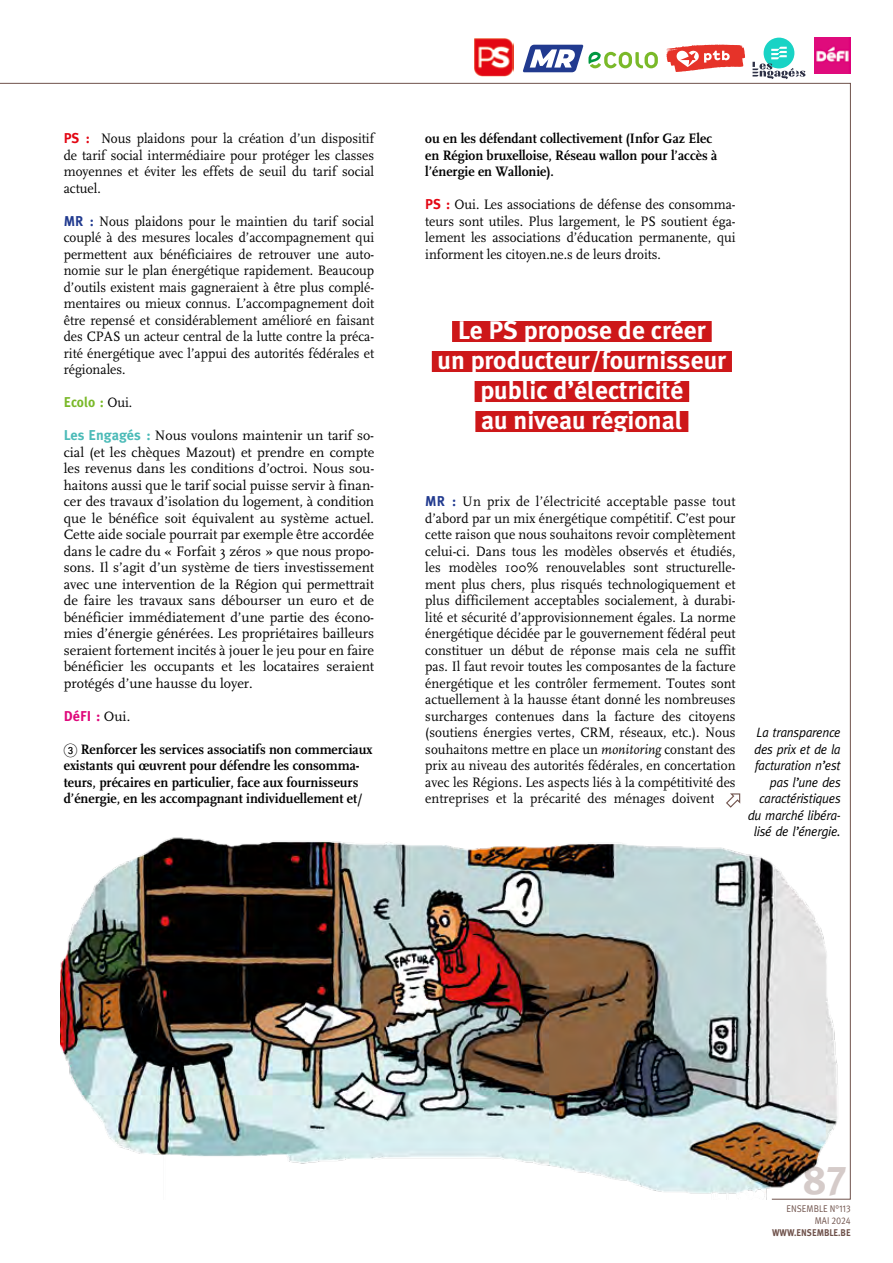
<style>
.page{position:relative;width:893px;height:1263px;background:#fff}
.page>*{position:absolute;margin:0;border:0;box-sizing:border-box;transform-origin:0 0}
.t1{font:40.5px "Meta Plus Bold Caps";color:#d5cbc9}
.t2{font:700 25.5px/30px "Meta Plus";color:#fff;text-align:center}
.t3{font:14.25px/16.5px "FF Scala";color:#000;text-align:justify;scale:.95 1}
.t4{font:14.25px/16.5px "FF Scala";color:#000;text-align:justify}
.t5{font:700 14.25px/16.5px "FF Scala";color:#000;scale:.95 1}
.t6{font:700 14.25px "Meta Plus";color:#7ab929;scale:.95 1}
.t7{font:700 14.25px "Meta Plus";color:#df077b}
.t8{font:italic 13.5px/16.5px "Meta";letter-spacing:-.02em;color:#000;text-align:right;scale:.95 1}
.t9{font:9.75px/12px "Meta Pro";letter-spacing:.01em;color:#6f524b;text-align:right;scale:.9 1}
.t10{font:700 9.75px "Meta Plus";color:#6f524b;scale:.9 1}
.s1{font-family:"Meta Plus";font-weight:700;color:#e30613}
.s2{font-family:"Meta Plus";font-weight:700;color:#213a8f}
.s3{font-family:"FF Scala";font-weight:400;color:#000}
.s4{font-family:"Meta Plus";font-weight:700;color:#4cbbb8}
.s5{font-family:"European Pi Two";font-weight:400}
.s6{font-style:italic}
</style>
<div class="page">
<img style="left:61px;top:837px;width:779px;height:362px">
<img style="left:814px;top:38px;width:36px;height:36px">
<div style="left:764px;top:38px;width:30px;height:30px;background:#19d3c5;border-radius:50%"></div>
<svg style="left:752px;top:47px;width:53px;height:32px"></svg>
<img style="left:474px;top:38px;width:39px;height:39px">
<svg style="left:523px;top:45px;width:135px;height:27px"></svg>
<svg style="left:666px;top:44px;width:79px;height:28px"></svg>
<div style="left:452px;top:321px;width:260px;height:21px;background:#cd1719"></div>
<div style="left:432px;top:351px;width:300px;height:21px;background:#cd1719"></div>
<div style="left:475px;top:381px;width:214px;height:21px;background:#cd1719"></div>
<div style="left:475px;top:411px;width:213px;height:21px;background:#cd1719"></div>
<svg style="left:726px;top:793px;width:14px;height:15px"></svg>
<p class="t3" style="left:64px;top:130px;width:328px"><span class="s1">PS :</span> Nous plaidons pour la création d’un dispositif de tarif social intermédiaire pour protéger les classes moyennes et éviter les effets de seuil du tarif social actuel.</p>
<p class="t3" style="left:64px;top:213px;width:328px"><span class="s2">MR :</span> Nous plaidons pour le maintien du tarif social couplé à des mesures locales d’accompagnement qui permettent aux bénéficiaires de retrouver une auto&shy;nomie sur le plan énergétique rapidement. Beaucoup d’outils existent mais gagneraient à être plus complé&shy;mentaires ou mieux connus. L’accompagnement doit être repensé et considérablement amélioré en faisant des CPAS un acteur central de la lutte contre la préca&shy;rité énergétique avec l’appui des autorités fédérales et régionales.</p>
<p class="t6" style="left:64px;top:394px;width:74px">Ecolo : <span class="s3">Oui.</span></p>
<p class="t4" style="left:64px;top:427px;width:312px"><span class="s4">Les Engagés :</span> Nous voulons maintenir un tarif so&shy;cial (et les chèques Mazout) et prendre en compte les revenus dans les conditions d’octroi. Nous sou&shy;haitons aussi que le tarif social puisse servir à finan&shy;cer des travaux d’isolation du logement, à condition que le bénéfice soit équivalent au système actuel.<br>Cette aide sociale pourrait par exemple être accordée dans le cadre du « Forfait 3 zéros » que nous propo&shy;sons. Il s’agit d’un système de tiers investissement avec une intervention de la Région qui permettrait de faire les travaux sans débourser un euro et de bénéficier immédiatement d’une partie des écono&shy;mies d’énergie générées. Les propriétaires bailleurs seraient fortement incités à jouer le jeu pour en faire bénéficier les occupants et les locataires seraient protégés d’une hausse du loyer.</p>
<p class="t7" style="left:64px;top:707px;width:68px">DéFI : <span class="s3">Oui.</span></p>
<p class="t5" style="left:64px;top:741px;width:326px"><span class="s5">3</span> Renforcer les services associatifs non commerciaux existants qui œuvrent pour défendre les consomma&shy;teurs, précaires en particulier, face aux fournisseurs d’énergie, en les accompagnant individuellement et/</p>
<p class="t5" style="left:425px;top:130px;width:309px">ou en les défendant collectivement (Infor Gaz Elec en Région bruxelloise, Réseau wallon pour l’accès à l’énergie en Wallonie).</p>
<p class="t3" style="left:425px;top:196px;width:328px"><span class="s1">PS :</span> Oui. Les associations de défense des consomma&shy;teurs sont utiles. Plus largement, le PS soutient éga&shy;lement les associations d’éducation permanente, qui informent les citoyen.ne.s de leurs droits.</p>
<h2 class="t2" style="left:438px;top:315px;width:290px">Le PS propose de créer<br>un producteur/fournisseur public d’électricité<br>au niveau régional</h2>
<p class="t3" style="left:425px;top:493px;width:328px"><span class="s2">MR :</span> Un prix de l’électricité acceptable passe tout d’abord par un mix énergétique compétitif. C’est pour cette raison que nous souhaitons revoir complètement celui-ci. Dans tous les modèles observés et étudiés, les modèles 100% renouvelables sont structurelle&shy;ment plus chers, plus risqués technologiquement et plus difficilement acceptables socialement, à durabi&shy;lité et sécurité d’approvisionnement égales. La norme énergétique décidée par le gouvernement fédéral peut constituer un début de réponse mais cela ne suffit pas. Il faut revoir toutes les composantes de la facture énergétique et les contrôler fermement. Toutes sont actuellement à la hausse étant donné les nombreuses surcharges contenues dans la facture des citoyens (soutiens énergies vertes, CRM, réseaux, etc.). Nous souhaitons mettre en place un <span class="s6">monitoring</span> constant des prix au niveau des autorités fédérales, en concertation avec les Régions. Les aspects liés à la compétitivité des entreprises et la précarité des ménages doivent</p>
<p class="t8" style="left:748px;top:724px;width:99px">La transparence des prix et de la facturation n’est pas l’une des caractéristiques du marché libéra&shy;lisé de l’énergie.</p>
<h1 class="t1" style="left:804px;top:1156px;width:45px">87</h1>
<p class="t9" style="left:786px;top:1203px;width:73px">ENSEMBLE N°113<br>MAI 2024</p>
<p class="t10" style="left:772px;top:1227px;width:89px">WWW.ENSEMBLE.BE</p>
</div>
